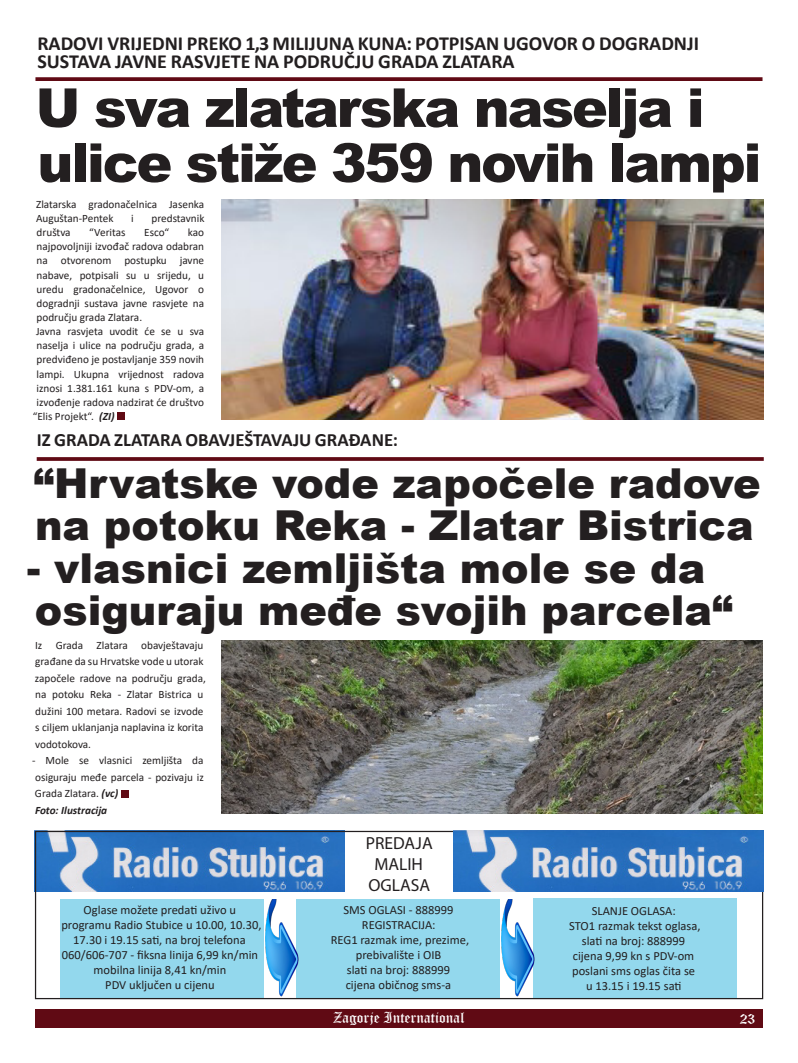
<style>
.page{position:relative;width:798px;height:1063px;background:#fff}
.page>*{position:absolute;margin:0;border:0;box-sizing:border-box;transform-origin:0 0}
.t1{font:900 53.75px/55px "Arial";letter-spacing:-.04em;color:#231f20}
.t2{font:900 41.25px/42.5px "Arial";color:#231f20}
.t3{font:700 20px/17.5px "Calibri";color:#231f20}
.t4{font:700 18.75px "Calibri";color:#231f20}
.t5{font:17.5px "Myriad Pro";color:#231f20}
.t6{font:15px "Old English Text";color:#fff}
.t7{font:12.5px/15px "Calibri";color:#231f20;text-align:center}
.t8{font:11.25px/16.5px "Calibri";color:#231f20}
.t9{font:italic 700 11.25px "Calibri";color:#231f20}
.s1{font-weight:700;font-style:italic}
</style>
<div class="page">
<div style="left:35px;top:1009px;width:727px;height:19px;background:#600a14"></div>
<img style="left:221px;top:199px;width:542px;height:221px">
<div style="left:60px;top:899px;width:204px;height:99px;background:#93d8ed"></div>
<div style="left:296px;top:899px;width:204px;height:100px;background:#93d8ed"></div>
<div style="left:533px;top:898px;width:204px;height:99px;background:#93d8ed"></div>
<img style="left:501px;top:900px;width:33px;height:97px">
<img style="left:265px;top:900px;width:33px;height:97px">
<img style="left:37px;top:833px;width:307px;height:59px">
<div style="left:35px;top:831px;width:728px;height:168px;border:1px solid #231f20"></div>
<img style="left:453px;top:831px;width:309px;height:61px">
<svg style="left:35px;top:77px;width:727px;height:4px;background:#691822"></svg>
<svg style="left:37px;top:457px;width:726px;height:4px;background:#691822"></svg>
<div style="left:121px;top:790px;width:7px;height:7px;background:#600a14"></div>
<div style="left:117px;top:413px;width:7px;height:7px;background:#600a14"></div>
<img style="left:221px;top:640px;width:541px;height:174px">
<p class="t3" style="left:37px;top:35px;width:663px">RADOVI VRIJEDNI PREKO 1,3 MILIJUNA KUNA: POTPISAN UGOVOR O DOGRADNJI<br>SUSTAVA JAVNE RASVJETE NA PODRUČJU GRADA ZLATARA</p>
<p class="t1" style="left:36px;top:79px;width:727px">U sva zlatarska naselja i ulice stiže 359 novih lampi</p>
<p class="t8" style="left:36px;top:197px;width:170px;line-height:14.1px">Zlatarska gradonačelnica Jasenka<br>Auguštan-Pentek</p>
<p class="t8" style="left:131px;top:210px;width:4px">i</p>
<p class="t8" style="left:151px;top:210px;width:54px">predstavnik</p>
<p class="t8" style="left:37px;top:224px;width:36px">društva</p>
<p class="t8" style="left:89px;top:224px;width:38px">“Veritas</p>
<p class="t8" style="left:144px;top:224px;width:27px">Esco“</p>
<p class="t8" style="left:37px;top:225px;width:169px;line-height:14.1px;text-align:justify;text-indent:151px">kao najpovoljniji izvođač radova odabran na otvorenom postupku javne nabave, potpisali su u srijedu, u uredu gradonačelnice, Ugovor o dogradnji sustava javne rasvjete na području grada Zlatara.</p>
<p class="t8" style="left:36px;top:323px;width:170px">Javna rasvjeta uvodit će se u sva</p>
<p class="t8" style="left:37px;top:337px;width:169px">naselja i ulice na području grada, a</p>
<p class="t8" style="left:37px;top:351px;width:169px">predviđeno je postavljanje 359 novih</p>
<p class="t8" style="left:37px;top:365px;width:169px">lampi. Ukupna vrijednost radova</p>
<p class="t8" style="left:37px;top:379px;width:169px">iznosi 1.381.161 kuna s PDV-om, a</p>
<p class="t8" style="left:37px;top:394px;width:169px">izvođenje radova nadzirat će društvo</p>
<p class="t8" style="left:33px;top:408px;width:83px">“Elis Projekt“. <span class="s1">(ZI)</span></p>
<p class="t4" style="left:37px;top:427px;width:362px">IZ GRADA ZLATARA OBAVJEŠTAVAJU GRAĐANE:</p>
<p class="t2" style="left:33px;top:460px;width:728px">“Hrvatske vode započele radove na potoku Reka - Zlatar Bistrica</p>
<p class="t2" style="left:27px;top:545px;width:707px">- vlasnici zemljišta mole se da osiguraju međe svojih parcela“</p>
<p class="t8" style="left:35px;top:636px;width:172px">Iz Grada Zlatara obavještavaju građane da su Hrvatske vode u utorak započele radove na području grada, na potoku Reka - Zlatar Bistrica u dužini 100 metara. Radovi se izvode s ciljem uklanjanja naplavina iz korita vodotokova.</p>
<p class="t8" style="left:32px;top:752px;width:173px;text-align:justify">- Mole se vlasnici zemljišta da osiguraju međe parcela - pozivaju iz Grada Zlatara. <span class="s1">(vc)</span></p>
<p class="t9" style="left:35px;top:802px;width:74px">Foto: Ilustracija</p>
<p class="t7" style="left:84px;top:902px;width:154px">Oglase možete predati uživo u</p>
<p class="t7" style="left:61px;top:917px;width:201px">programu Radio Stubice u 10.00, 10.30,<br>17.30 i 19.15 sati, na broj telefona</p>
<p class="t7" style="left:62px;top:947px;width:197px">060/606-707 - fiksna linija 6,99 kn/min</p>
<p class="t7" style="left:94px;top:962px;width:134px">mobilna linija 8,41 kn/min</p>
<p class="t7" style="left:105px;top:977px;width:111px">PDV uključen u cijenu</p>
<p class="t5" style="left:365px;top:832px;width:68px">PREDAJA</p>
<p class="t5" style="left:374px;top:853px;width:50px">MALIH</p>
<p class="t5" style="left:368px;top:874px;width:63px">OGLASA</p>
<p class="t7" style="left:343px;top:902px;width:112px">SMS OGLASI - 888999</p>
<p class="t7" style="left:362px;top:917px;width:75px">REGISTRACIJA:</p>
<p class="t7" style="left:330px;top:932px;width:140px">REG1 razmak ime, prezime,</p>
<p class="t7" style="left:356px;top:947px;width:87px">prebivalište i OIB</p>
<p class="t7" style="left:347px;top:962px;width:105px">slati na broj: 888999</p>
<p class="t7" style="left:345px;top:977px;width:107px">cijena običnog sms-a</p>
<p class="t7" style="left:591px;top:903px;width:86px">SLANJE OGLASA:</p>
<p class="t7" style="left:569px;top:918px;width:133px">STO1 razmak tekst oglasa,</p>
<p class="t7" style="left:581px;top:933px;width:105px">slati na broj: 888999</p>
<p class="t7" style="left:572px;top:948px;width:123px">cijena 9,99 kn s PDV-om</p>
<p class="t7" style="left:572px;top:963px;width:124px">poslani sms oglas čita se</p>
<p class="t7" style="left:585px;top:978px;width:97px">u 13.15 i 19.15 sati</p>
<h3 class="t6" style="left:333px;top:1008px;width:133px">Zagorje International</h3>
<h3 class="t6" style="left:739px;top:1009px;width:17px">23</h3>
</div>
